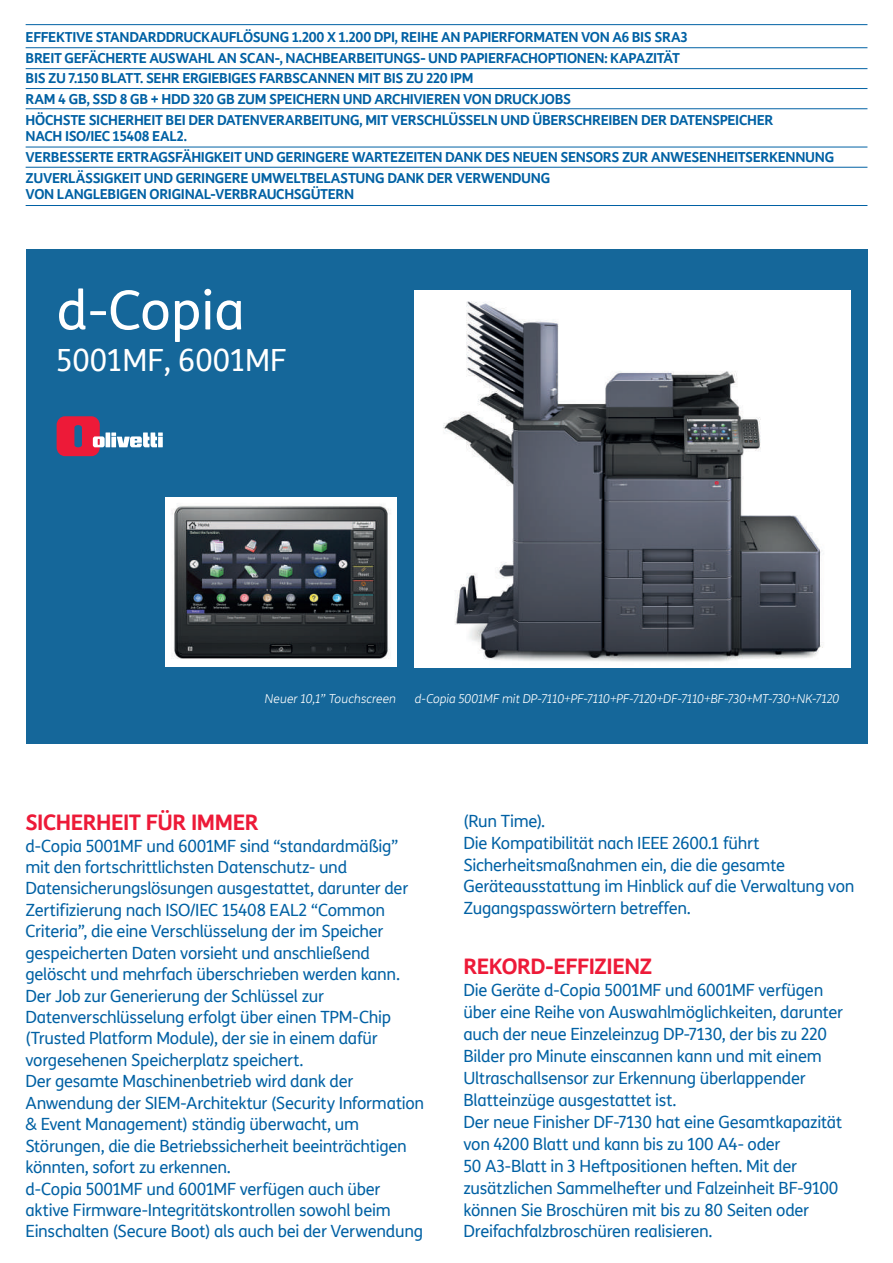
<style>
.page{position:relative;width:893px;height:1263px;background:#fff}
.page>*{position:absolute;margin:0;border:0;box-sizing:border-box;transform-origin:0 0}
.t1{font:54px "TIM Sans";color:#fff}
.t2{font:30px "TIM Sans";color:#fff}
.t3{font:700 21px "TIM Sans";letter-spacing:-.03em;color:#ed1a38}
.t4{font:16.5px/21.5px "TIM Sans";letter-spacing:-.015em;color:#0161a4}
.t5{font:700 13.5px/20.7px "TIM Sans";letter-spacing:-.025em;color:#0161a4}
.t6{font:italic 300 12px "TIM Sans";letter-spacing:.005em;color:#fff}
</style>
<div class="page">
<hr style="left:26px;top:24px;width:841px;height:1px;background:#0161a4">
<hr style="left:26px;top:47px;width:841px;height:1px;background:#0161a4">
<hr style="left:26px;top:68px;width:841px;height:1px;background:#0161a4">
<hr style="left:26px;top:108px;width:841px;height:1px;background:#0161a4">
<hr style="left:26px;top:88px;width:841px;height:1px;background:#0161a4">
<div style="left:26px;top:249px;width:841px;height:495px;background:#15679a"></div>
<svg style="left:57px;top:416px;width:48px;height:40px"></svg>
<hr style="left:106px;top:432px;width:4px;height:15px;background:#fff">
<svg style="left:111px;top:432px;width:52px;height:15px"></svg>
<div style="left:158px;top:437px;width:5px;height:10px;background:#fff"></div>
<hr style="left:26px;top:147px;width:841px;height:1px;background:#0161a4">
<hr style="left:26px;top:167px;width:841px;height:1px;background:#0161a4">
<hr style="left:26px;top:205px;width:841px;height:1px;background:#0161a4">
<img style="left:166px;top:497px;width:230px;height:170px">
<img style="left:415px;top:290px;width:435px;height:378px">
<p class="t5" style="left:26px;top:26px;width:749px">EFFEKTIVE STANDARDDRUCKAUFLÖSUNG 1.200 X 1.200 DPI, REIHE AN PAPIERFORMATEN VON A6 BIS SRA3<br>BREIT GEFÄCHERTE AUSWAHL AN SCAN-, NACHBEARBEITUNGS- UND PAPIERFACHOPTIONEN: KAPAZITÄT<br>BIS ZU 7.150 BLATT. SEHR ERGIEBIGES FARBSCANNEN MIT BIS ZU 220 IPM<br>RAM 4 GB, SSD 8 GB + HDD 320 GB ZUM SPEICHERN UND ARCHIVIEREN VON DRUCKJOBS<br>HÖCHSTE SICHERHEIT BEI DER DATENVERARBEITUNG, MIT VERSCHLÜSSELN UND ÜBERSCHREIBEN DER DATENSPEICHER</p>
<p class="t5" style="left:26px;top:126px;width:810px">NACH ISO/IEC 15408 EAL2.<br>VERBESSERTE ERTRAGSFÄHIGKEIT UND GERINGERE WARTEZEITEN DANK DES NEUEN SENSORS ZUR ANWESENHEITSERKENNUNG<br>ZUVERLÄSSIGKEIT UND GERINGERE UMWELTBELASTUNG DANK DER VERWENDUNG</p>
<p class="t5" style="left:26px;top:184px;width:330px">VON LANGLEBIGEN ORIGINAL-VERBRAUCHSGÜTERN</p>
<h1 class="t1" style="left:57px;top:273px;width:190px">d-Copia</h1>
<h2 class="t2" style="left:57px;top:340px;width:232px">5001MF, 6001MF</h2>
<p class="t6" style="left:265px;top:690px;width:133px">Neuer 10,1” Touchscreen</p>
<p class="t6" style="left:415px;top:690px;width:426px">d-Copia 5001MF mit DP-7110+PF-7110+PF-7120+DF-7110+BF-730+MT-730+NK-7120</p>
<p class="t3" style="left:26px;top:806px;width:235px">SICHERHEIT FÜR IMMER</p>
<p class="t4" style="left:26px;top:835px;width:400px">d-Copia 5001MF und 6001MF sind “standardmäßig” mit den fortschrittlichsten Datenschutz- und Datensicherungslösungen ausgestattet, darunter der Zertifizierung nach ISO/IEC 15408 EAL2 “Common Criteria”, die eine Verschlüsselung der im Speicher gespeicherten Daten vorsieht und anschließend gelöscht und mehrfach überschrieben werden kann.<br>Der Job zur Generierung der Schlüssel zur Datenverschlüsselung erfolgt über einen TPM-Chip (Trusted Platform Module), der sie in einem dafür vorgesehenen Speicherplatz speichert.<br>Der gesamte Maschinenbetrieb wird dank der Anwendung der SIEM-Architektur (Security Information &amp; Event Management) ständig überwacht, um Störungen, die die Betriebssicherheit beeinträchtigen könnten, sofort zu erkennen.<br>d-Copia 5001MF und 6001MF verfügen auch über aktive Firmware-Integritätskontrollen sowohl beim Einschalten (Secure Boot) als auch bei der Verwendung</p>
<p class="t4" style="left:463px;top:809px;width:392px;line-height:21.9px">(Run Time).<br>Die Kompatibilität nach IEEE 2600.1 führt Sicherheitsmaßnahmen ein, die die gesamte Geräteausstattung im Hinblick auf die Verwaltung von Zugangspasswörtern betreffen.</p>
<p class="t3" style="left:463px;top:950px;width:190px">REKORD-EFFIZIENZ</p>
<p class="t4" style="left:463px;top:979px;width:381px;line-height:21.9px">Die Geräte d-Copia 5001MF und 6001MF verfügen über eine Reihe von Auswahlmöglichkeiten, darunter auch der neue Einzeleinzug DP-7130, der bis zu 220<br>Bilder pro Minute einscannen kann und mit einem Ultraschallsensor zur Erkennung überlappender Blatteinzüge ausgestattet ist.<br>Der neue Finisher DF-7130 hat eine Gesamtkapazität von 4200 Blatt und kann bis zu 100 A4- oder<br>50 A3-Blatt in 3 Heftpositionen heften. Mit der zusätzlichen Sammelhefter und Falzeinheit BF-9100 können Sie Broschüren mit bis zu 80 Seiten oder Dreifachfalzbroschüren realisieren.</p>
</div>
